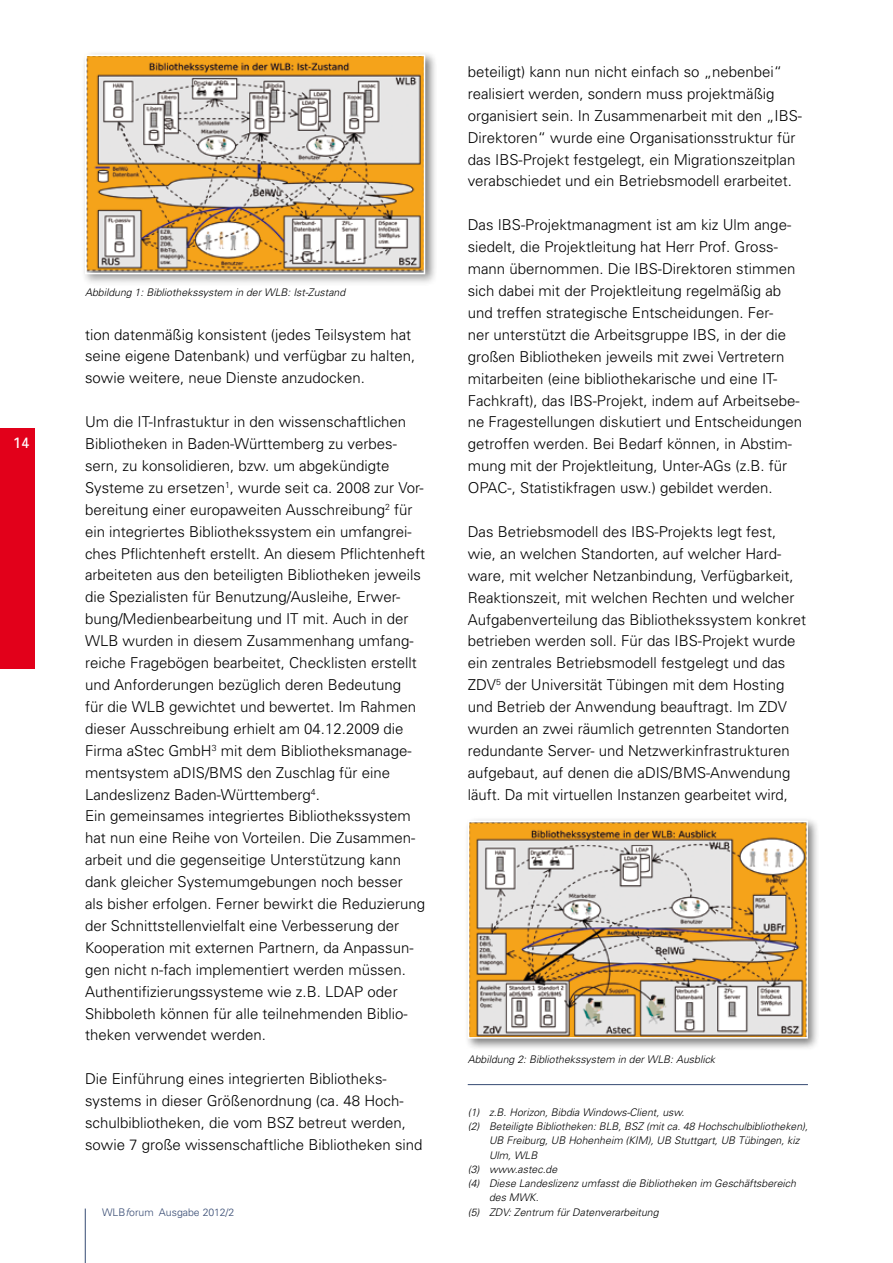
<style>
.page{position:relative;width:893px;height:1263px;background:#fff}
.page>*{position:absolute;margin:0;border:0;box-sizing:border-box;transform-origin:0 0}
.t1{font:300 15px/21.9px "Univers";color:#000}
.t2{font:15px "Univers";color:#fff}
.t3{font:italic 300 10.5px "Univers";color:#000}
.t4{font:300 10.5px "Univers";color:#364a72}
.s1{font-style:italic}
</style>
<div class="page">
<hr style="left:85px;top:1208px;width:1px;height:55px;background:#364a72">
<div style="left:0;top:428px;width:34px;height:240px;background:#e2001a"></div>
<hr style="left:468px;top:1084px;width:340px;height:1px;background:#364a72">
<div style="left:81px;top:51px;width:356px;height:236px;background:#000;opacity:.5"></div>
<img style="left:88px;top:58px;width:334px;height:213px">
<div style="left:85px;top:55px;width:340px;height:219px;border:2px solid #fff"></div>
<div style="left:464px;top:817px;width:356px;height:234px;background:#000;opacity:.5"></div>
<img style="left:471px;top:824px;width:334px;height:211px">
<div style="left:468px;top:821px;width:340px;height:217px;border:2px solid #fff"></div>
<p class="t2" style="left:13px;top:434px;width:18px">14</p>
<p class="t3" style="left:85px;top:286px;width:262px">Abbildung 1: Bibliothekssystem in der WLB: Ist-Zustand</p>
<p class="t1" style="left:85px;top:323px;width:332px">tion datenmäßig konsistent (jedes Teilsystem hat seine eigene Datenbank) und verfügbar zu halten, sowie weitere, neue Dienste anzudocken.</p>
<p class="t1" style="left:85px;top:410px;width:342px">Um die IT-Infrastuktur in den wissenschaftlichen Bibliotheken in Baden-Württemberg zu verbes&shy;sern, zu konsolidieren, bzw. um abgekündigte Systeme zu ersetzen<sup>1</sup>, wurde seit ca. 2008 zur Vor&shy;bereitung einer europaweiten Ausschreibung<sup>2</sup> für ein integriertes Bibliothekssystem ein umfangrei&shy;ches Pflichtenheft erstellt. An diesem Pflichtenheft arbeiteten aus den beteiligten Bibliotheken jeweils die Spezialisten für Benutzung/Ausleihe, Erwer&shy;bung/Medienbearbeitung und IT mit. Auch in der WLB wurden in diesem Zusammenhang umfang&shy;reiche Fragebögen bearbeitet, Checklisten erstellt und Anforderungen bezüglich deren Bedeutung<br>für die WLB gewichtet und bewertet. Im Rahmen dieser Ausschreibung erhielt am 04.12.2009 die Firma aStec GmbH<sup>3</sup> mit dem Bibliotheksmanage&shy;mentsystem aDIS/BMS den Zuschlag für eine Landeslizenz Baden-Württemberg<sup>4</sup>.<br>Ein gemeinsames integriertes Bibliothekssystem hat nun eine Reihe von Vorteilen. Die Zusammen&shy;arbeit und die gegenseitige Unterstützung kann dank gleicher Systemumgebungen noch besser<br>als bisher erfolgen. Ferner bewirkt die Reduzierung der Schnittstellenvielfalt eine Verbesserung der Kooperation mit externen Partnern, da Anpassun&shy;gen nicht n-fach implementiert werden müssen.<br>Authentifizierungssysteme wie z.B. LDAP oder Shibboleth können für alle teilnehmenden Biblio&shy;theken verwendet werden.</p>
<p class="t1" style="left:85px;top:1067px;width:339px">Die Einführung eines integrierten Bibliotheks&shy;systems in dieser Größenordnung (ca. 48 Hoch&shy;schulbibliotheken, die vom BSZ betreut werden, sowie 7 große wissenschaftliche Bibliotheken sind</p>
<p class="t4" style="left:102px;top:1206px;width:134px">WLB<span class="s1">f</span>orum Ausgabe 2012/2</p>
<p class="t1" style="left:468px;top:60px;width:336px">beteiligt) kann nun nicht einfach so „nebenbei“ realisiert werden, sondern muss projektmäßig organisiert sein. In Zusammenarbeit mit den „IBS-Direktoren“ wurde eine Organisationsstruktur für das IBS-Projekt festgelegt, ein Migrationszeitplan verabschiedet und ein Betriebsmodell erarbeitet.</p>
<p class="t1" style="left:468px;top:214px;width:336px">Das IBS-Projektmanagment ist am kiz Ulm ange&shy;siedelt, die Projektleitung hat Herr Prof. Gross&shy;mann übernommen. Die IBS-Direktoren stimmen sich dabei mit der Projektleitung regelmäßig ab und treffen strategische Entscheidungen. Fer-<br>ner unterstützt die Arbeitsgruppe IBS, in der die großen Bibliotheken jeweils mit zwei Vertretern mitarbeiten (eine bibliothekarische und eine IT-Fachkraft), das IBS-Projekt, indem auf Arbeitsebe&shy;ne Fragestellungen diskutiert und Entscheidungen getroffen werden. Bei Bedarf können, in Abstim&shy;mung mit der Projektleitung, Unter-AGs (z.B. für OPAC-, Statistikfragen usw.) gebildet werden.</p>
<p class="t1" style="left:468px;top:520px;width:340px">Das Betriebsmodell des IBS-Projekts legt fest, wie, an welchen Standorten, auf welcher Hard&shy;ware, mit welcher Netzanbindung, Verfügbarkeit, Reaktionszeit, mit welchen Rechten und welcher Aufgabenverteilung das Bibliothekssystem konkret betrieben werden soll. Für das IBS-Projekt wurde ein zentrales Betriebsmodell festgelegt und das ZDV<sup>5</sup> der Universität Tübingen mit dem Hosting und Betrieb der Anwendung beauftragt. Im ZDV wurden an zwei räumlich getrennten Standorten redundante Server- und Netzwerkinfrastrukturen aufgebaut, auf denen die aDIS/BMS-Anwendung läuft. Da mit virtuellen Instanzen gearbeitet wird,</p>
<p class="t3" style="left:468px;top:1053px;width:249px">Abbildung 2: Bibliothekssystem in der WLB: Ausblick</p>
<p class="t3" style="left:468px;top:1106px;width:218px">(1) z.B. Horizon, Bibdia Windows-Client, usw.</p>
<p class="t3" style="left:468px;top:1120px;width:342px">(2) Beteiligte Bibliotheken: BLB, BSZ (mit ca. 48 Hochschulbibliotheken),</p>
<p class="t3" style="left:489px;top:1134px;width:312px">UB Freiburg, UB Hohenheim (KIM), UB Stuttgart, UB Tübingen, kiz</p>
<p class="t3" style="left:489px;top:1149px;width:50px">Ulm, WLB</p>
<p class="t3" style="left:468px;top:1163px;width:91px">(3) www.astec.de</p>
<p class="t3" style="left:468px;top:1177px;width:330px">(4) Diese Landeslizenz umfasst die Bibliotheken im Geschäftsbereich</p>
<p class="t3" style="left:489px;top:1191px;width:51px">des MWK.</p>
<p class="t3" style="left:468px;top:1206px;width:192px">(5) ZDV: Zentrum für Datenverarbeitung</p>
</div>
